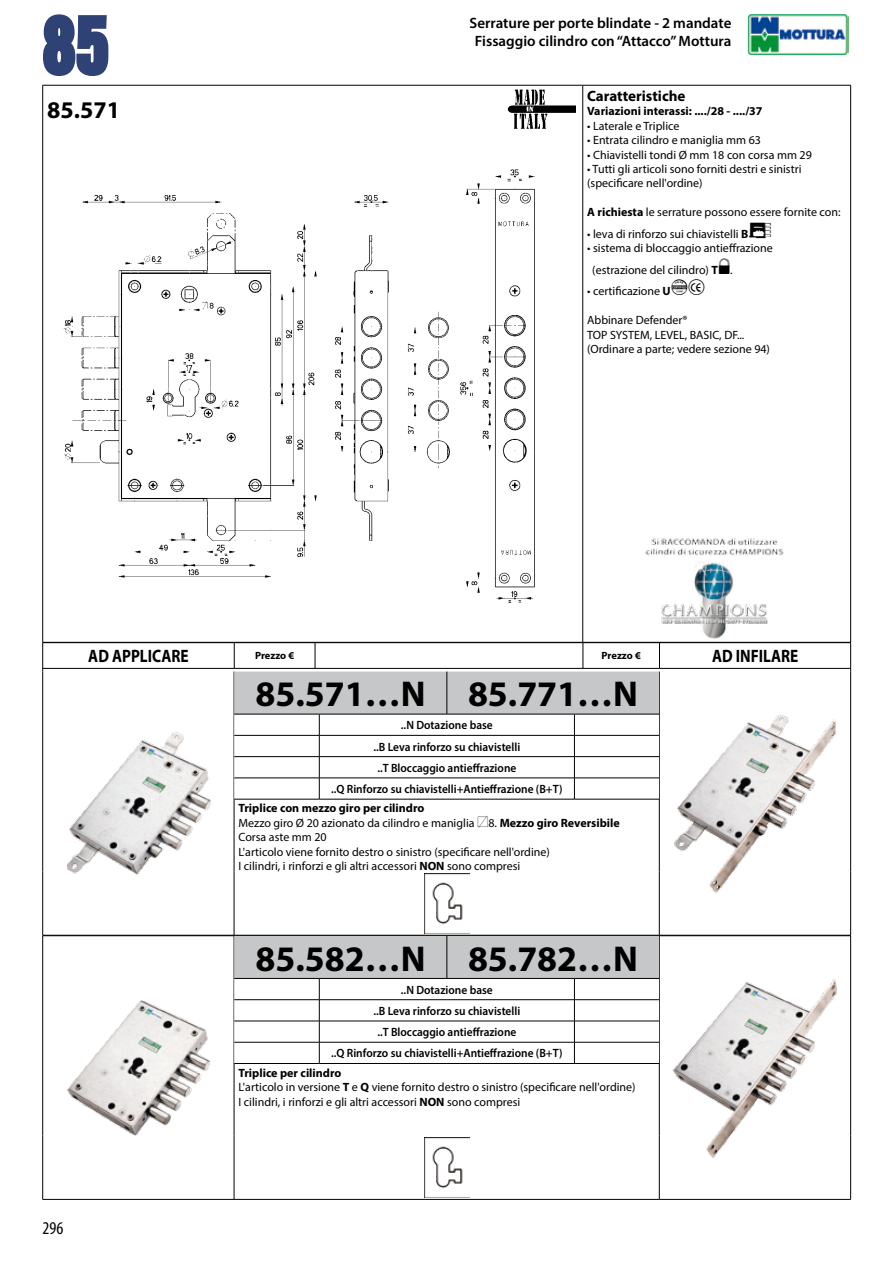
<style>
.page{position:relative;width:893px;height:1263px;background:#fff}
.page>*{position:absolute;margin:0;border:0;box-sizing:border-box;transform-origin:0 0}
.t1{font:75px "Trade Gothic Bold Cond Twenty";color:#2e4276}
.t2{font:700 36px "Myriad Pro";color:#000}
.t3{font:700 24px "Myriad Pro";color:#000}
.t4{font:700 18px "Myriad Pro";color:#000;scale:.85 1}
.t5{font:condensed 18px "Myriad Pro";color:#000}
.t6{font:600 15px/18px "Myriad Pro";color:#000;text-align:center}
.t7{font:700 15px "Myriad Pro";color:#000}
.t8{font:12px/14.4px "Myriad Pro";color:#000}
.t9{font:600 12px/21.3px "Myriad Pro";color:#000;text-align:center;scale:.95 1}
.t10{font:700 12px "Myriad Pro";color:#000}
.t11{font:700 10.5px "Myriad Pro";letter-spacing:-.005em;color:#000}
.s1{font-weight:700}
.s2{font-family:"MOTTURA";font-size:18px}
.s3{font-family:"MOTTURA"}
</style>
<div class="page">
<img style="left:747px;top:14px;width:101px;height:41px">
<svg style="left:43px;top:14px;width:66px;height:62px"></svg>
<hr style="left:43px;top:85px;width:540px;height:1px;background:#000">
<hr style="left:42px;top:85px;width:1px;height:557px;background:#000">
<hr style="left:583px;top:85px;width:268px;height:1px;background:#000">
<hr style="left:582px;top:85px;width:1px;height:557px;background:#000">
<hr style="left:850px;top:85px;width:1px;height:557px;background:#000">
<img style="left:507px;top:89px;width:69px;height:40px">
<img style="left:63px;top:169px;width:472px;height:434px">
<img style="left:645px;top:538px;width:139px;height:101px">
<hr style="left:43px;top:642px;width:191px;height:1px;background:#000">
<svg style="left:42px;top:643px;width:1px;height:28px"></svg>
<hr style="left:234px;top:642px;width:425px;height:1px;background:#000">
<hr style="left:659px;top:642px;width:192px;height:1px;background:#000">
<svg style="left:850px;top:643px;width:1px;height:28px"></svg>
<hr style="left:659px;top:671px;width:1px;height:200px;background:#000">
<hr style="left:850px;top:671px;width:1px;height:200px;background:#000">
<hr style="left:659px;top:871px;width:1px;height:64px;background:#000">
<hr style="left:850px;top:871px;width:1px;height:64px;background:#000">
<hr style="left:42px;top:671px;width:1px;height:200px;background:#000">
<hr style="left:234px;top:671px;width:1px;height:200px;background:#000">
<hr style="left:42px;top:871px;width:1px;height:64px;background:#000">
<hr style="left:234px;top:871px;width:1px;height:64px;background:#000">
<hr style="left:43px;top:668px;width:191px;height:1px;background:#000">
<hr style="left:659px;top:668px;width:192px;height:1px;background:#000">
<img style="left:67px;top:731px;width:144px;height:144px">
<svg style="left:234px;top:643px;width:426px;height:156px"></svg>
<hr style="left:234px;top:799px;width:85px;height:1px;background:#000">
<hr style="left:319px;top:799px;width:128px;height:1px;background:#000">
<hr style="left:447px;top:799px;width:127px;height:1px;background:#000">
<hr style="left:574px;top:799px;width:85px;height:1px;background:#000">
<img style="left:674px;top:715px;width:163px;height:178px">
<img style="left:424px;top:873px;width:45px;height:60px">
<hr style="left:234px;top:935px;width:425px;height:1px;background:#000">
<hr style="left:234px;top:1199px;width:425px;height:1px;background:#000">
<hr style="left:659px;top:935px;width:192px;height:1px;background:#000">
<hr style="left:659px;top:936px;width:1px;height:199px;background:#000">
<hr style="left:850px;top:936px;width:1px;height:199px;background:#000">
<hr style="left:659px;top:1135px;width:1px;height:64px;background:#000">
<hr style="left:850px;top:1135px;width:1px;height:64px;background:#000">
<hr style="left:659px;top:1199px;width:192px;height:1px;background:#000">
<hr style="left:43px;top:935px;width:191px;height:1px;background:#000">
<hr style="left:42px;top:936px;width:1px;height:199px;background:#000">
<hr style="left:234px;top:936px;width:1px;height:199px;background:#000">
<hr style="left:42px;top:1135px;width:1px;height:64px;background:#000">
<hr style="left:234px;top:1135px;width:1px;height:64px;background:#000">
<hr style="left:43px;top:1199px;width:191px;height:1px;background:#000">
<img style="left:67px;top:1000px;width:143px;height:136px">
<svg style="left:234px;top:936px;width:425px;height:127px"></svg>
<hr style="left:234px;top:1063px;width:85px;height:1px;background:#000">
<hr style="left:319px;top:1063px;width:128px;height:1px;background:#000">
<hr style="left:447px;top:1063px;width:127px;height:1px;background:#000">
<hr style="left:574px;top:1063px;width:85px;height:1px;background:#000">
<img style="left:672px;top:979px;width:165px;height:179px">
<img style="left:424px;top:1137px;width:45px;height:60px">
<h1 class="t1" style="left:43px;top:0;width:68px">85</h1>
<h3 class="t3" style="left:47px;top:94px;width:74px">85.571</h3>
<p class="t6" style="left:470px;top:14px;width:263px">Serrature per porte blindate - 2 mandate<br>Fissaggio cilindro con “Attacco” Mottura</p>
<p class="t7" style="left:587px;top:86px;width:100px">Caratteristiche</p>
<p class="t10" style="left:587px;top:103px;width:177px">Variazioni interassi: ..../28 - ..../37</p>
<p class="t8" style="left:587px;top:118px;width:94px">• Laterale e Triplice</p>
<p class="t8" style="left:587px;top:133px;width:175px">• Entrata cilindro e maniglia mm 63</p>
<p class="t8" style="left:587px;top:147px;width:226px">• Chiavistelli tondi Ø mm 18 con corsa mm 29</p>
<p class="t8" style="left:587px;top:162px;width:216px">• Tutti gli articoli sono forniti destri e sinistri (specificare nell'ordine)</p>
<p class="t8" style="left:587px;top:205px;width:255px"><span class="s1">A richiesta</span> le serrature possono essere fornite con:</p>
<p class="t8" style="left:587px;top:226px;width:185px">• leva di rinforzo sui chiavistelli <span class="s1">B</span><span class="s2">E</span></p>
<p class="t8" style="left:592px;top:237px;width:182px;line-height:21.6px;text-indent:-5px">• sistema di bloccaggio antieffrazione (estrazione del cilindro) <span class="s1">T</span><span class="s2">Y</span>.</p>
<p class="t8" style="left:587px;top:284px;width:120px">• certificazione <span class="s1">U</span><span class="s2">WR</span></p>
<p class="t8" style="left:587px;top:313px;width:184px">Abbinare Defender®<br>TOP SYSTEM, LEVEL, BASIC, DF... (Ordinare a parte; vedere sezione 94)</p>
<h3 class="t4" style="left:88px;top:644px;width:120px">AD APPLICARE</h3>
<p class="t11" style="left:255px;top:649px;width:41px">Prezzo €</p>
<p class="t11" style="left:602px;top:649px;width:41px">Prezzo €</p>
<h3 class="t4" style="left:712px;top:644px;width:103px">AD INFILARE</h3>
<h2 class="t2" style="left:255px;top:671px;width:384px">85.571…N 85.771…N</h2>
<p class="t9" style="left:331px;top:714px;width:245px">..N Dotazione base<br>..B Leva rinforzo su chiavistelli<br>..T Bloccaggio antieffrazione<br>..Q Rinforzo su chiavistelli+Antieffrazione (B+T)</p>
<p class="t8" style="left:238px;top:801px;width:383px"><span class="s1">Triplice con mezzo giro per cilindro<br></span>Mezzo giro Ø 20 azionato da cilindro e maniglia <span class="s3">Q</span>8. <span class="s1">Mezzo giro Reversibile </span>Corsa aste mm 20<br>L'articolo viene fornito destro o sinistro (specificare nell'ordine)<br>I cilindri, i rinforzi e gli altri accessori <span class="s1">NON</span> sono compresi</p>
<h3 class="t5" style="left:43px;top:1217px;width:22px">296</h3>
<h2 class="t2" style="left:255px;top:935px;width:384px">85.582…N 85.782…N</h2>
<p class="t9" style="left:331px;top:978px;width:245px">..N Dotazione base<br>..B Leva rinforzo su chiavistelli<br>..T Bloccaggio antieffrazione<br>..Q Rinforzo su chiavistelli+Antieffrazione (B+T)</p>
<p class="t8" style="left:238px;top:1065px;width:399px"><span class="s1">Triplice per cilindro<br></span>L'articolo in versione <span class="s1">T</span> e <span class="s1">Q</span> viene fornito destro o sinistro (specificare nell'ordine)<br>I cilindri, i rinforzi e gli altri accessori <span class="s1">NON</span> sono compresi</p>
</div>
